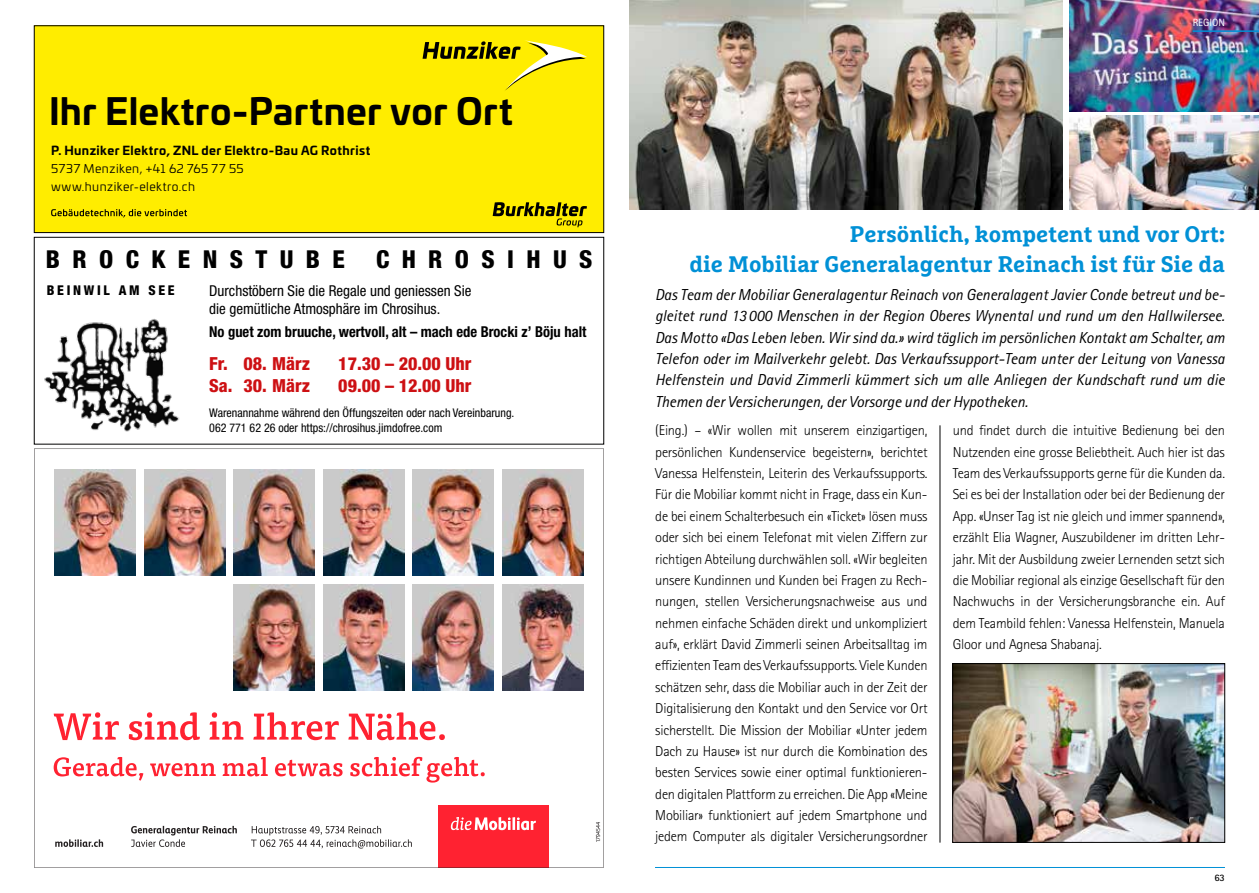
<style>
.page{position:relative;width:1259px;height:893px;background:#fff}
.page>*{position:absolute;margin:0;border:0;box-sizing:border-box;transform-origin:0 0}
.t1{font:700 36px "Univia Pro";letter-spacing:.01em;color:#000}
.t2{font:800 condensed 24.75px "Helvetica Neue LT Std";letter-spacing:.5em;color:#000}
.t3{font:700 22.5px/30px "Marselis Slab Pro";color:#0090d6;text-align:right}
.t4{font:800 condensed 18px "Helvetica Neue LT Std";color:#cd1013}
.t5{font:italic 15.9px/21.3px "Rotis Sans Serif Std";color:#000;text-align:justify}
.t6{font:condensed 15px/18px "Helvetica Neue LT Std";color:#000}
.t7{font:700 condensed 15px "Helvetica Neue LT Std";color:#000}
.t8{font:300 14.4px/21.3px "Rotis Sans Serif Std";letter-spacing:-.015em;color:#000;text-align:justify}
.t9{font:800 condensed 13.5px "Helvetica Neue LT Std";letter-spacing:.2em;color:#000}
.t10{font:condensed 12px/14.4px "Helvetica Neue LT Std";color:#000}
.t11{font:12px/18px "Univia Pro";letter-spacing:.04em;color:#000}
.t12{font:700 12px "Univia Pro";letter-spacing:.035em;color:#000}
.t13{font:10.5px "Rotis Sans Serif Std";color:#fff}
.t14{font:700 9.9px "Rotis Sans Serif Std";color:#000}
</style>
<div class="page">
<div style="left:34px;top:26px;width:570px;height:207px;background:#ffed00"></div>
<svg style="left:422px;top:40px;width:165px;height:51px"></svg>
<svg style="left:493px;top:202px;width:94px;height:25px"></svg>
<svg style="left:51px;top:209px;width:136px;height:9px"></svg>
<div style="left:34px;top:26px;width:570px;height:207px;border:1px solid #000"></div>
<img style="left:44px;top:318px;width:136px;height:114px">
<div style="left:34px;top:237px;width:570px;height:207px;border:1px solid #000"></div>
<img style="left:34px;top:449px;width:570px;height:418px">
<img style="left:1069px;top:0;width:190px;height:111px">
<hr style="left:1192px;top:30px;width:67px;height:2px;background:#0090d6">
<hr style="left:655px;top:867px;width:570px;height:1px;background:#0090d6">
<img style="left:629px;top:0;width:433px;height:210px">
<hr style="left:939px;top:425px;width:1px;height:418px;background:#000">
<img style="left:954px;top:665px;width:269px;height:176px">
<div style="left:952px;top:663px;width:273px;height:180px;border:1px solid #000"></div>
<img style="left:1069px;top:116px;width:190px;height:94px">
<h1 class="t1" style="left:49px;top:83px;width:465px">Ihr Elektro-Partner vor Ort</h1>
<p class="t12" style="left:51px;top:141px;width:321px">P. Hunziker Elektro, ZNL der Elektro-Bau AG Rothrist</p>
<p class="t11" style="left:51px;top:159px;width:194px">5737 Menziken, +41 62 765 77 55 www.hunziker-elektro.ch</p>
<h2 class="t2" style="left:46px;top:243px;width:300px">BROCKENSTUBE</h2>
<h2 class="t2" style="left:376px;top:243px;width:218px">CHROSIHUS</h2>
<p class="t9" style="left:47px;top:282px;width:129px">BEINWIL AM SEE</p>
<p class="t6" style="left:209px;top:282px;width:264px">Durchstöbern Sie die Regale und geniessen Sie die gemütliche Atmosphäre im Chrosihus.</p>
<p class="t7" style="left:209px;top:322px;width:379px">No guet zom bruuche, wertvoll, alt – mach ede Brocki z’ Böju halt</p>
<p class="t4" style="left:209px;top:352px;width:102px">Fr. 08. März</p>
<p class="t4" style="left:338px;top:352px;width:135px">17.30 – 20.00 Uhr</p>
<p class="t4" style="left:209px;top:374px;width:102px">Sa. 30. März</p>
<p class="t4" style="left:338px;top:374px;width:135px">09.00 – 12.00 Uhr</p>
<p class="t10" style="left:209px;top:406px;width:307px">Warenannahme während den Öffungszeiten oder nach Vereinbarung.<br>062 771 62 26 oder https://chrosihus.jimdofree.com</p>
<p class="t13" style="left:1192px;top:16px;width:34px">REGION</p>
<h3 class="t3" style="left:689px;top:218px;width:537px">Persönlich, kompetent und vor Ort:<br>die Mobiliar Generalagentur Reinach ist für Sie da</h3>
<p class="t5" style="left:655px;top:284px;width:571px">Das Team der Mobiliar Generalagentur Reinach von Generalagent Javier Conde betreut und be&shy;gleitet rund 13 000 Menschen in der Region Oberes Wynental und rund um den Hallwilersee.<br>Das Motto «Das Leben leben. Wir sind da.» wird täglich im persönlichen Kontakt am Schalter, am Telefon oder im Mailverkehr gelebt. Das Verkaufssupport-Team unter der Leitung von Vanessa Helfenstein und David Zimmerli kümmert sich um alle Anliegen der Kundschaft rund um die Themen der Versicherungen, der Vorsorge und der Hypotheken.</p>
<p class="t8" style="left:655px;top:420px;width:274px">(Eing.) – «Wir wollen mit unserem einzigartigen, persönlichen Kundenservice begeistern», berichtet Vanessa Helfenstein, Leiterin des Verkaufssupports.<br>Für die Mobiliar kommt nicht in Frage, dass ein Kun&shy;de bei einem Schalterbesuch ein «Ticket» lösen muss oder sich bei einem Telefonat mit vielen Ziffern zur richtigen Abteilung durchwählen soll. «Wir begleiten unsere Kundinnen und Kunden bei Fragen zu Rech&shy;nungen, stellen Versicherungsnachweise aus und nehmen einfache Schäden direkt und unkompliziert auf», erklärt David Zimmerli seinen Arbeitsalltag im effizienten Team des Verkaufssupports. Viele Kunden schätzen sehr, dass die Mobiliar auch in der Zeit der Digitalisierung den Kontakt und den Service vor Ort sicherstellt. Die Mission der Mobiliar «Unter jedem Dach zu Hause» ist nur durch die Kombination des besten Services sowie einer optimal funktionieren&shy;den digitalen Plattform zu erreichen. Die App «Meine Mobiliar» funktioniert auf jedem Smartphone und jedem Computer als digitaler Versicherungsordner</p>
<p class="t8" style="left:952px;top:420px;width:274px">und findet durch die intuitive Bedienung bei den Nutzenden eine grosse Beliebtheit. Auch hier ist das Team des Verkaufssupports gerne für die Kunden da.<br>Sei es bei der Installation oder bei der Bedienung der App. «Unser Tag ist nie gleich und immer spannend», erzählt Elia Wagner, Auszubildener im dritten Lehr&shy;jahr. Mit der Ausbildung zweier Lernenden setzt sich die Mobiliar regional als einzige Gesellschaft für den Nachwuchs in der Versicherungsbranche ein. Auf dem Teambild fehlen: Vanessa Helfenstein, Manuela Gloor und Agnesa Shabanaj.</p>
<p class="t14" style="left:1214px;top:871px;width:12px">63</p>
</div>
